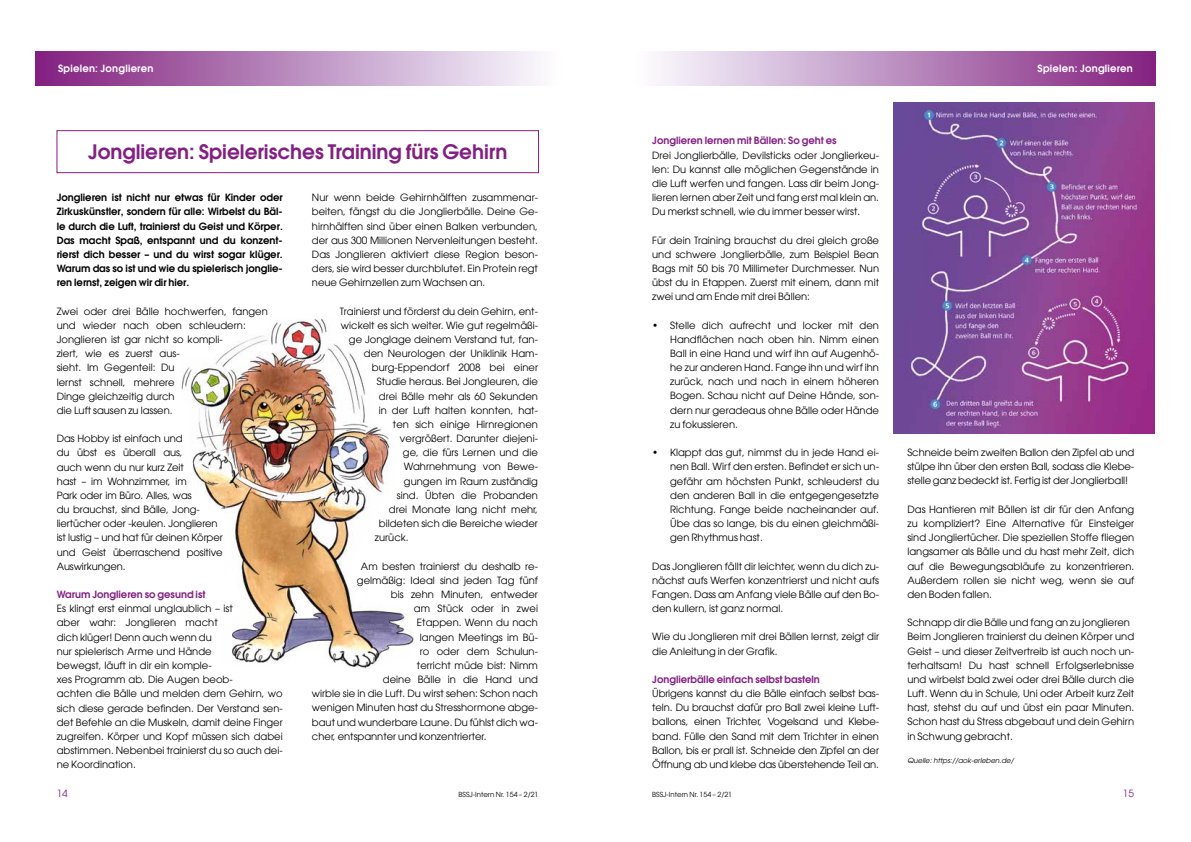
<style>
.page{position:relative;width:1191px;height:842px;background:#fff}
.page>*{position:absolute;margin:0;border:0;box-sizing:border-box;transform-origin:0 0}
.t1{font:600 20px "Avant Garde LT";color:#831f82}
.t2{font:10px/14.2px "Avant Garde LT";color:#000;text-align:justify}
.t3{font:600 10px/14.2px "Avant Garde LT";color:#000;text-align:justify}
.t4{font:600 10px "Avant Garde LT";color:#831f82}
.t5{font:600 10px "Avant Garde LT";letter-spacing:.025em;color:#fff}
.t6{font:10px "Avant Garde LT";color:#831f82}
.t7{font:7px "Avant Garde LT";color:#000}
.t8{font:italic 7px "Avant Garde LT";color:#000}
</style>
<div class="page">
<div style="left:631px;top:51px;width:524px;height:34px;background:linear-gradient(to right,#fcffff,#812280)"></div>
<div style="left:35px;top:51px;width:525px;height:34px;background:linear-gradient(to right,#801f7e,#fafeff)"></div>
<div style="left:57px;top:130px;width:482px;height:43px;border:1px solid #831f82"></div>
<img style="left:893px;top:102px;width:261px;height:332px">
<img style="left:181px;top:318px;width:197px;height:351px">
<p class="t5" style="left:58px;top:62px;width:97px">Spielen: Jonglieren</p>
<p class="t5" style="left:1037px;top:62px;width:97px">Spielen: Jonglieren</p>
<h1 class="t1" style="left:88px;top:139px;width:421px">Jonglieren: Spielerisches Training fürs Gehirn</h1>
<p class="t3" style="left:57px;top:190px;width:228px">Jonglieren ist nicht nur etwas für Kinder oder Zirkuskünstler, sondern für alle: Wirbelst du Bäl&shy;le durch die Luft, trainierst du Geist und Körper.<br>Das macht Spaß, entspannt und du konzent&shy;rierst dich besser – und du wirst sogar klüger.<br>Warum das so ist und wie du spielerisch jonglie&shy;ren lernst, zeigen wir dir hier.</p>
<p class="t2" style="left:57px;top:304px;width:212px;text-align:left">Zwei oder drei Bälle hochwerfen, fangen und wieder nach oben schleudern:<br>Jonglieren ist gar nicht so kompli-<br>ziert, wie es zuerst aus-<br>sieht. Im Gegenteil: Du<br>lernst schnell, mehrere<br>Dinge gleichzeitig durch<br>die Luft sausen zu lassen.</p>
<p class="t2" style="left:57px;top:431px;width:167px;text-align:left">Das Hobby ist einfach und<br>du übst es überall aus,<br>auch wenn du nur kurz Zeit<br>hast – im Wohnzimmer, im<br>Park oder im Büro. Alles, was<br>du brauchst, sind Bälle, Jong&shy;liertücher oder -keulen. Jonglieren ist lustig – und hat für deinen Körper und Geist überraschend positive<br>Auswirkungen.</p>
<p class="t4" style="left:57px;top:588px;width:150px">Warum Jonglieren so gesund ist</p>
<p class="t2" style="left:57px;top:601px;width:228px;text-align:left">Es klingt erst einmal unglaublich – ist<br>aber wahr: Jonglieren macht<br>dich klüger! Denn auch wenn du<br>nur spielerisch Arme und Hände<br>bewegst, läuft in dir ein komple-<br>xes Programm ab. Die Augen beob-<br>achten die Bälle und melden dem Gehirn, wo sich diese gerade befinden. Der Verstand sen&shy;det Befehle an die Muskeln, damit deine Finger zugreifen. Körper und Kopf müssen sich dabei abstimmen. Nebenbei trainierst du so auch dei&shy;ne Koordination.</p>
<p class="t2" style="left:312px;top:190px;width:228px">Nur wenn beide Gehirnhälften zusammenar&shy;beiten, fängst du die Jonglierbälle. Deine Ge&shy;hirnhälften sind über einen Balken verbunden, der aus 300 Millionen Nervenleitungen besteht.<br>Das Jonglieren aktiviert diese Region beson&shy;ders, sie wird besser durchblutet. Ein Protein regt neue Gehirnzellen zum Wachsen an.</p>
<p class="t2" style="left:340px;top:304px;width:199px">Trainierst und förderst du dein Gehirn, ent-</p>
<p class="t2" style="left:341px;top:318px;width:199px">wickelt es sich weiter. Wie gut regelmäßi-</p>
<p class="t2" style="left:349px;top:332px;width:191px">ge Jonglage deinem Verstand tut, fan-</p>
<p class="t2" style="left:364px;top:346px;width:176px">den Neurologen der Uniklinik Ham-</p>
<p class="t2" style="left:372px;top:360px;width:168px">burg-Eppendorf 2008 bei einer</p>
<p class="t2" style="left:377px;top:375px;width:162px">Studie heraus. Bei Jongleuren, die</p>
<p class="t2" style="left:379px;top:389px;width:160px">drei Bälle mehr als 60 Sekunden</p>
<p class="t2" style="left:379px;top:403px;width:161px">in der Luft halten konnten, hat-</p>
<p class="t2" style="left:393px;top:417px;width:147px">ten sich einige Hirnregionen</p>
<p class="t2" style="left:400px;top:431px;width:140px">vergrößert. Darunter diejeni-</p>
<p class="t2" style="left:403px;top:445px;width:136px">ge, die fürs Lernen und die</p>
<p class="t2" style="left:404px;top:460px;width:136px">Wahrnehmung von Bewe-</p>
<p class="t2" style="left:404px;top:474px;width:135px">gungen im Raum zuständig</p>
<p class="t2" style="left:397px;top:488px;width:142px">sind. Übten die Probanden</p>
<p class="t2" style="left:389px;top:502px;width:150px">drei Monate lang nicht mehr,</p>
<p class="t2" style="left:379px;top:516px;width:160px">bildeten sich die Bereiche wieder</p>
<p class="t2" style="left:375px;top:530px;width:35px">zurück.</p>
<p class="t2" style="left:361px;top:559px;width:179px">Am besten trainierst du deshalb re-</p>
<p class="t2" style="left:357px;top:573px;width:182px">gelmäßig: Ideal sind jeden Tag fünf</p>
<p class="t2" style="left:391px;top:587px;width:148px">bis zehn Minuten, entweder</p>
<p class="t2" style="left:414px;top:601px;width:126px">am Stück oder in zwei</p>
<p class="t2" style="left:417px;top:616px;width:122px">Etappen. Wenn du nach</p>
<p class="t2" style="left:420px;top:630px;width:120px">langen Meetings im Bü-</p>
<p class="t2" style="left:420px;top:644px;width:120px">ro oder dem Schulun-</p>
<p class="t2" style="left:417px;top:658px;width:123px">terricht müde bist: Nimm</p>
<p class="t2" style="left:383px;top:672px;width:157px">deine Bälle in die Hand und</p>
<p class="t2" style="left:312px;top:686px;width:228px">wirble sie in die Luft. Du wirst sehen: Schon nach</p>
<p class="t2" style="left:312px;top:701px;width:227px">wenigen Minuten hast du Stresshormone abge-</p>
<p class="t2" style="left:312px;top:715px;width:228px">baut und wunderbare Laune. Du fühlst dich wa-</p>
<p class="t2" style="left:312px;top:729px;width:176px">cher, entspannter und konzentrierter.</p>
<p class="t4" style="left:652px;top:134px;width:186px">Jonglieren lernen mit Bällen: So geht es</p>
<p class="t2" style="left:652px;top:148px;width:228px">Drei Jonglierbälle, Devilsticks oder Jonglierkeu&shy;len: Du kannst alle möglichen Gegenstände in die Luft werfen und fangen. Lass dir beim Jong&shy;lieren lernen aber Zeit und fang erst mal klein an.<br>Du merkst schnell, wie du immer besser wirst.</p>
<p class="t2" style="left:652px;top:233px;width:228px">Für dein Training brauchst du drei gleich große und schwere Jonglierbälle, zum Beispiel Bean Bags mit 50 bis 70 Millimeter Durchmesser. Nun übst du in Etappen. Zuerst mit einem, dann mit zwei und am Ende mit drei Bällen:</p>
<p class="t2" style="left:670px;top:318px;width:210px;text-indent:-18px">• Stelle dich aufrecht und locker mit den Handflächen nach oben hin. Nimm einen Ball in eine Hand und wirf ihn auf Augenhö&shy;he zur anderen Hand. Fange ihn und wirf ihn zurück, nach und nach in einem höheren Bogen. Schau nicht auf Deine Hände, son&shy;dern nur geradeaus ohne Bälle oder Hände zu fokussieren.</p>
<p class="t2" style="left:670px;top:445px;width:210px;text-indent:-18px">• Klappt das gut, nimmst du in jede Hand ei&shy;nen Ball. Wirf den ersten. Befindet er sich un&shy;gefähr am höchsten Punkt, schleuderst du den anderen Ball in die entgegengesetzte Richtung. Fange beide nacheinander auf.<br>Übe das so lange, bis du einen gleichmäßi&shy;gen Rhythmus hast.</p>
<p class="t2" style="left:652px;top:559px;width:228px">Das Jonglieren fällt dir leichter, wenn du dich zu&shy;nächst aufs Werfen konzentrierst und nicht aufs Fangen. Dass am Anfang viele Bälle auf den Bo&shy;den kullern, ist ganz normal.</p>
<p class="t2" style="left:652px;top:630px;width:228px">Wie du Jonglieren mit drei Bällen lernst, zeigt dir die Anleitung in der Grafik.</p>
<p class="t4" style="left:652px;top:673px;width:169px">Jonglierbälle einfach selbst basteln</p>
<p class="t2" style="left:652px;top:686px;width:228px">Übrigens kannst du die Bälle einfach selbst bas&shy;teln. Du brauchst dafür pro Ball zwei kleine Luft&shy;ballons, einen Trichter, Vogelsand und Klebe&shy;band. Fülle den Sand mit dem Trichter in einen Ballon, bis er prall ist. Schneide den Zipfel an der Öffnung ab und klebe das überstehende Teil an.</p>
<p class="t2" style="left:907px;top:445px;width:228px">Schneide beim zweiten Ballon den Zipfel ab und stülpe ihn über den ersten Ball, sodass die Klebe&shy;stelle ganz bedeckt ist. Fertig ist der Jonglierball!</p>
<p class="t2" style="left:907px;top:502px;width:228px">Das Hantieren mit Bällen ist dir für den Anfang zu kompliziert? Eine Alternative für Einsteiger sind Jongliertücher. Die speziellen Stoffe fliegen langsamer als Bälle und du hast mehr Zeit, dich auf die Bewegungsabläufe zu konzentrieren.<br>Außerdem rollen sie nicht weg, wenn sie auf den Boden fallen.</p>
<p class="t2" style="left:907px;top:615px;width:228px;text-align:left">Schnapp dir die Bälle und fang an zu jonglieren Beim Jonglieren trainierst du deinen Körper und Geist – und dieser Zeitvertreib ist auch noch un&shy;terhaltsam! Du hast schnell Erfolgserlebnisse und wirbelst bald zwei oder drei Bälle durch die Luft. Wenn du in Schule, Uni oder Arbeit kurz Zeit hast, stehst du auf und übst ein paar Minuten.<br>Schon hast du Stress abgebaut und dein Gehirn in Schwung gebracht.</p>
<p class="t8" style="left:907px;top:756px;width:108px">Quelle: https://aok-erleben.de/</p>
<p class="t6" style="left:57px;top:787px;width:13px">14</p>
<p class="t7" style="left:458px;top:790px;width:81px">BSSJ-Intern Nr. 154 – 2/21</p>
<p class="t7" style="left:652px;top:790px;width:81px">BSSJ-Intern Nr. 154 – 2/21</p>
<p class="t6" style="left:1122px;top:787px;width:13px">15</p>
</div>
